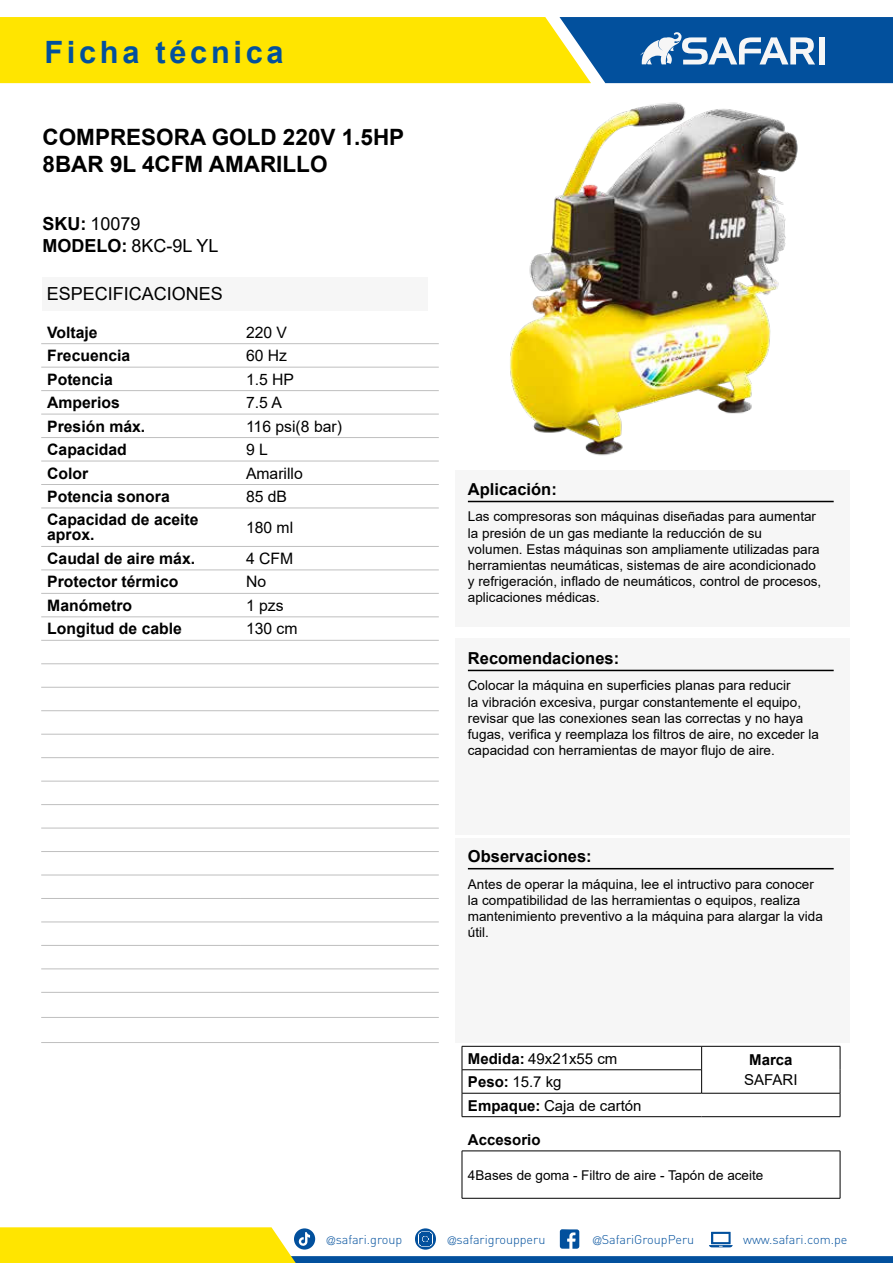
<style>
.page{position:relative;width:893px;height:1263px;background:#fff}
.page>*{position:absolute;margin:0;border:0;box-sizing:border-box;transform-origin:0 0}
.t1{font:700 30.75px "Arial";letter-spacing:.12em;color:#02509d}
.t2{font:700 22.5px/27px "Arial";color:#000}
.t3{font:18px/21.9px "Arial";color:#000}
.t4{font:700 16.5px "Arial";color:#000}
.t5{font:700 15.75px/15px "Arial";color:#000}
.t6{font:15.75px "Arial";color:#000}
.t7{font:15px "Arial";color:#000}
.t8{font:700 15px "Arial";color:#000}
.t9{font:13.5px/16.2px "Arial";color:#000}
.t10{font:300 12.6px "DIN";color:#02509d}
.s1{font-weight:700}
.s2{font-family:"Helvetica LT Std";font-stretch:condensed;font-size:11.25px}
</style>
<div class="page">
<svg style="left:0;top:1227px;width:893px;height:36px"></svg>
<svg style="left:0;top:17px;width:893px;height:66px;background:#b1b83e"></svg>
<div style="left:819px;top:37px;width:6px;height:27px;background:#f6f6f6"></div>
<div style="left:455px;top:470px;width:395px;height:157px;background:#f6f6f6"></div>
<hr style="left:468px;top:501px;width:366px;height:1px;background:#000">
<div style="left:455px;top:638px;width:395px;height:196px;background:#f6f6f6"></div>
<hr style="left:468px;top:670px;width:366px;height:1px;background:#000">
<div style="left:455px;top:838px;width:395px;height:204px;background:#f6f6f6"></div>
<hr style="left:468px;top:868px;width:366px;height:1px;background:#000">
<hr style="left:462px;top:1151px;width:378px;height:1px;background:#000">
<hr style="left:462px;top:1151px;width:1px;height:47px;background:#000">
<hr style="left:840px;top:1151px;width:1px;height:47px;background:#000">
<hr style="left:462px;top:1198px;width:378px;height:1px;background:#000">
<hr style="left:41px;top:343px;width:199px;height:1px;background:#bfbfbf">
<hr style="left:240px;top:343px;width:199px;height:1px;background:#bfbfbf">
<hr style="left:41px;top:1042px;width:199px;height:1px;background:#bfbfbf">
<hr style="left:240px;top:1042px;width:199px;height:1px;background:#bfbfbf">
<hr style="left:41px;top:367px;width:199px;height:1px;background:#bfbfbf">
<hr style="left:240px;top:367px;width:199px;height:1px;background:#bfbfbf">
<hr style="left:41px;top:390px;width:199px;height:1px;background:#bfbfbf">
<hr style="left:240px;top:390px;width:199px;height:1px;background:#bfbfbf">
<hr style="left:41px;top:414px;width:199px;height:1px;background:#bfbfbf">
<hr style="left:240px;top:414px;width:199px;height:1px;background:#bfbfbf">
<hr style="left:41px;top:437px;width:199px;height:1px;background:#bfbfbf">
<hr style="left:240px;top:437px;width:199px;height:1px;background:#bfbfbf">
<hr style="left:41px;top:461px;width:199px;height:1px;background:#bfbfbf">
<hr style="left:240px;top:461px;width:199px;height:1px;background:#bfbfbf">
<hr style="left:41px;top:484px;width:199px;height:1px;background:#bfbfbf">
<hr style="left:240px;top:484px;width:199px;height:1px;background:#bfbfbf">
<hr style="left:41px;top:508px;width:199px;height:1px;background:#bfbfbf">
<hr style="left:240px;top:508px;width:199px;height:1px;background:#bfbfbf">
<hr style="left:41px;top:546px;width:199px;height:1px;background:#bfbfbf">
<hr style="left:240px;top:546px;width:199px;height:1px;background:#bfbfbf">
<hr style="left:41px;top:570px;width:199px;height:1px;background:#bfbfbf">
<hr style="left:240px;top:570px;width:199px;height:1px;background:#bfbfbf">
<hr style="left:41px;top:593px;width:199px;height:1px;background:#bfbfbf">
<hr style="left:240px;top:593px;width:199px;height:1px;background:#bfbfbf">
<hr style="left:41px;top:617px;width:199px;height:1px;background:#bfbfbf">
<hr style="left:240px;top:617px;width:199px;height:1px;background:#bfbfbf">
<hr style="left:41px;top:640px;width:199px;height:1px;background:#bfbfbf">
<hr style="left:240px;top:640px;width:199px;height:1px;background:#bfbfbf">
<hr style="left:41px;top:663px;width:199px;height:1px;background:#bfbfbf">
<hr style="left:240px;top:663px;width:199px;height:1px;background:#bfbfbf">
<hr style="left:41px;top:687px;width:199px;height:1px;background:#bfbfbf">
<hr style="left:240px;top:687px;width:199px;height:1px;background:#bfbfbf">
<hr style="left:41px;top:710px;width:199px;height:1px;background:#bfbfbf">
<hr style="left:240px;top:710px;width:199px;height:1px;background:#bfbfbf">
<hr style="left:41px;top:734px;width:199px;height:1px;background:#bfbfbf">
<hr style="left:240px;top:734px;width:199px;height:1px;background:#bfbfbf">
<hr style="left:41px;top:757px;width:199px;height:1px;background:#bfbfbf">
<hr style="left:240px;top:757px;width:199px;height:1px;background:#bfbfbf">
<hr style="left:41px;top:781px;width:199px;height:1px;background:#bfbfbf">
<hr style="left:240px;top:781px;width:199px;height:1px;background:#bfbfbf">
<hr style="left:41px;top:804px;width:199px;height:1px;background:#bfbfbf">
<hr style="left:240px;top:804px;width:199px;height:1px;background:#bfbfbf">
<hr style="left:41px;top:828px;width:199px;height:1px;background:#bfbfbf">
<hr style="left:240px;top:828px;width:199px;height:1px;background:#bfbfbf">
<hr style="left:41px;top:851px;width:199px;height:1px;background:#bfbfbf">
<hr style="left:240px;top:851px;width:199px;height:1px;background:#bfbfbf">
<hr style="left:41px;top:875px;width:199px;height:1px;background:#bfbfbf">
<hr style="left:240px;top:875px;width:199px;height:1px;background:#bfbfbf">
<hr style="left:41px;top:898px;width:199px;height:1px;background:#bfbfbf">
<hr style="left:240px;top:898px;width:199px;height:1px;background:#bfbfbf">
<hr style="left:41px;top:922px;width:199px;height:1px;background:#bfbfbf">
<hr style="left:240px;top:922px;width:199px;height:1px;background:#bfbfbf">
<hr style="left:41px;top:945px;width:199px;height:1px;background:#bfbfbf">
<hr style="left:240px;top:945px;width:199px;height:1px;background:#bfbfbf">
<hr style="left:41px;top:969px;width:199px;height:1px;background:#bfbfbf">
<hr style="left:240px;top:969px;width:199px;height:1px;background:#bfbfbf">
<hr style="left:41px;top:992px;width:199px;height:1px;background:#bfbfbf">
<hr style="left:240px;top:992px;width:199px;height:1px;background:#bfbfbf">
<hr style="left:41px;top:1017px;width:199px;height:1px;background:#bfbfbf">
<hr style="left:240px;top:1017px;width:199px;height:1px;background:#bfbfbf">
<img style="left:510px;top:102px;width:288px;height:354px">
<div style="left:43px;top:277px;width:385px;height:33px;background:#f6f6f6"></div>
<hr style="left:462px;top:1069px;width:239px;height:1px;background:#000">
<hr style="left:462px;top:1093px;width:240px;height:1px;background:#000">
<hr style="left:702px;top:1093px;width:138px;height:1px;background:#000">
<hr style="left:462px;top:1046px;width:240px;height:1px;background:#000">
<hr style="left:702px;top:1046px;width:138px;height:1px;background:#000">
<svg style="left:701px;top:1046px;width:1px;height:47px"></svg>
<svg style="left:462px;top:1046px;width:1px;height:70px"></svg>
<svg style="left:840px;top:1046px;width:1px;height:70px"></svg>
<hr style="left:462px;top:1116px;width:240px;height:1px;background:#000">
<hr style="left:702px;top:1116px;width:138px;height:1px;background:#000">
<h1 class="t1" style="left:44px;top:34px;width:241px">Ficha técnica</h1>
<h2 class="t2" style="left:43px;top:126px;width:363px">COMPRESORA GOLD 220V 1.5HP<br>8BAR 9L 4CFM AMARILLO</h2>
<h3 class="t3" style="left:43px;top:213px;width:178px"><span class="s1">SKU:</span> 10079<br><span class="s1">MODELO:</span> 8KC-9L YL</h3>
<h3 class="t3" style="left:47px;top:282px;width:178px">ESPECIFICACIONES</h3>
<p class="t5" style="left:47px;top:326px;width:52px">Voltaje</p>
<p class="t6" style="left:246px;top:326px;width:43px">220 V</p>
<p class="t5" style="left:47px;top:350px;width:85px">Frecuencia</p>
<p class="t6" style="left:246px;top:350px;width:43px">60 Hz</p>
<p class="t5" style="left:47px;top:373px;width:67px">Potencia</p>
<p class="t6" style="left:246px;top:373px;width:50px">1.5 HP</p>
<p class="t5" style="left:47px;top:396px;width:74px">Amperios</p>
<p class="t6" style="left:246px;top:397px;width:37px">7.5 A</p>
<p class="t5" style="left:47px;top:420px;width:100px">Presión máx.</p>
<p class="t6" style="left:246px;top:420px;width:97px">116 psi(8 bar)</p>
<p class="t5" style="left:47px;top:443px;width:81px">Capacidad</p>
<p class="t6" style="left:246px;top:444px;width:23px">9 L</p>
<p class="t5" style="left:47px;top:467px;width:43px">Color</p>
<p class="t6" style="left:246px;top:467px;width:58px">Amarillo</p>
<p class="t5" style="left:47px;top:490px;width:124px">Potencia sonora</p>
<p class="t6" style="left:246px;top:490px;width:43px">85 dB</p>
<p class="t5" style="left:47px;top:514px;width:153px">Capacidad de aceite aprox.</p>
<p class="t6" style="left:246px;top:521px;width:49px">180 ml</p>
<p class="t5" style="left:47px;top:552px;width:149px">Caudal de aire máx.</p>
<p class="t6" style="left:246px;top:552px;width:49px">4 CFM</p>
<p class="t5" style="left:47px;top:576px;width:133px">Protector térmico</p>
<p class="t6" style="left:246px;top:576px;width:22px">No</p>
<p class="t5" style="left:47px;top:599px;width:86px">Manómetro</p>
<p class="t6" style="left:246px;top:599px;width:39px">1 pzs</p>
<p class="t5" style="left:47px;top:623px;width:136px">Longitud de cable</p>
<p class="t6" style="left:246px;top:623px;width:53px">130 cm</p>
<p class="t4" style="left:468px;top:483px;width:90px">Aplicación:</p>
<p class="t9" style="left:468px;top:510px;width:355px">Las compresoras son máquinas diseñadas para aumentar la presión de un gas mediante la reducción de su<br>volumen. Estas máquinas son ampliamente utilizadas para herramientas neumáticas, sistemas de aire acondicionado y refrigeración, inflado de neumáticos, control de procesos, aplicaciones médicas.</p>
<p class="t4" style="left:468px;top:652px;width:153px">Recomendaciones:</p>
<p class="t9" style="left:468px;top:677px;width:353px">Colocar la máquina en superficies planas para reducir<br>la vibración excesiva, purgar constantemente el equipo, revisar que las conexiones sean las correctas y no haya fugas, verifica y reemplaza los filtros de aire, no exceder la capacidad con herramientas de mayor flujo de aire.</p>
<p class="t4" style="left:468px;top:850px;width:125px">Observaciones:</p>
<p class="t9" style="left:468px;top:877px;width:356px">Antes de operar la máquina, lee el intructivo para conocer la compatibilidad de las herramientas o equipos, realiza mantenimiento preventivo a la máquina para alargar la vida útil.</p>
<p class="t7" style="left:468px;top:1053px;width:151px"><span class="s1">Medida:</span> 49x21x55 cm</p>
<p class="t8" style="left:749px;top:1054px;width:45px">Marca</p>
<p class="t7" style="left:468px;top:1076px;width:95px"><span class="s1">Peso:</span> 15.7 kg</p>
<p class="t7" style="left:744px;top:1074px;width:55px">SAFARI</p>
<p class="t7" style="left:468px;top:1095px;width:175px"><span class="s1">Empaque:</span> Caja de cartón</p>
<p class="t8" style="left:468px;top:1134px;width:74px">Accesorio</p>
<p class="t9" style="left:468px;top:1168px;width:297px">4Bases de goma - Filtro de aire - Tapón de aceite</p>
<p class="t10" style="left:327px;top:1234px;width:77px"><span class="s2">@</span>safari.group</p>
<p class="t10" style="left:448px;top:1234px;width:99px"><span class="s2">@</span>safarigroupperu</p>
<p class="t10" style="left:593px;top:1234px;width:103px"><span class="s2">@</span>SafariGroupPeru</p>
<p class="t10" style="left:743px;top:1234px;width:106px">www.safari.com.pe</p>
</div>
